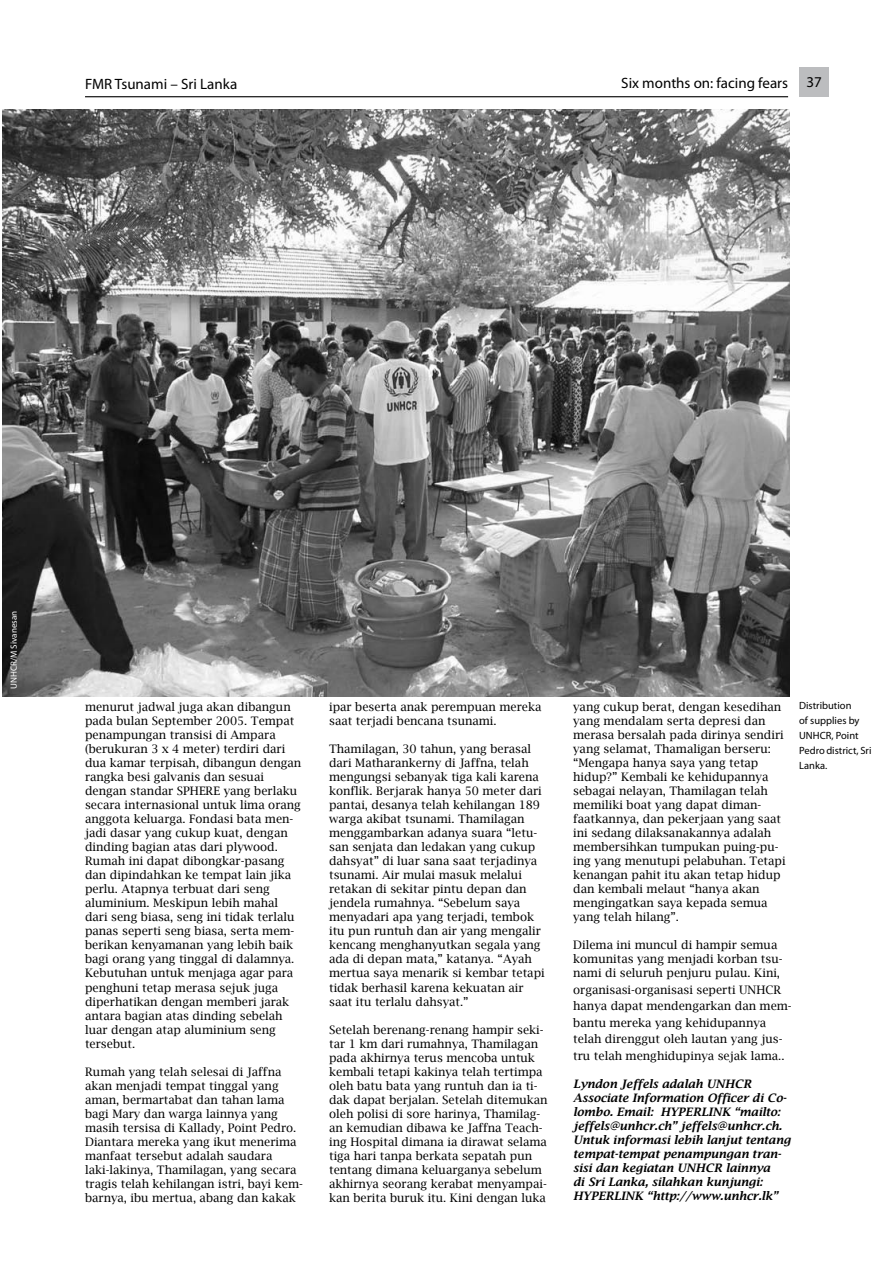
<style>
.page{position:relative;width:893px;height:1263px;background:#fff}
.page>*{position:absolute;margin:0;border:0;box-sizing:border-box;transform-origin:0 0}
.t1{font:15px "Myriad Pro";color:#000}
.t2{font:11.7px/14.1px "Lucida Bright";color:#000}
.t3{font:italic 600 11.7px/14.1px "Lucida Bright";color:#000}
.t4{font:10.5px/15px "Myriad Pro";color:#000}
.t5{font:9px "Myriad Pro";color:#fff}
</style>
<div class="page">
<img style="left:2px;top:109px;width:787px;height:587px">
<div style="left:799px;top:67px;width:30px;height:30px;background:#bcbdbf"></div>
<hr style="left:85px;top:96px;width:703px;height:1px;background:#000">
<p class="t1" style="left:85px;top:76px;width:154px">FMR Tsunami – Sri Lanka</p>
<p class="t1" style="left:621px;top:75px;width:202px">Six months on: facing fears 37</p>
<p class="t5" style="left:9px;top:688px;width:79px;rotate:-90deg">UNHCR/M Sivanesan</p>
<p class="t2" style="left:85px;top:699px;width:218px">menurut jadwal juga akan dibangun pada bulan September 2005. Tempat penampungan transisi di Ampara (berukuran 3 x 4 meter) terdiri dari dua kamar terpisah, dibangun dengan rangka besi galvanis dan sesuai dengan standar SPHERE yang berlaku secara internasional untuk lima orang anggota keluarga. Fondasi bata men&shy;jadi dasar yang cukup kuat, dengan dinding bagian atas dari plywood.<br>Rumah ini dapat dibongkar-pasang dan dipindahkan ke tempat lain jika perlu. Atapnya terbuat dari seng aluminium. Meskipun lebih mahal dari seng biasa, seng ini tidak terlalu panas seperti seng biasa, serta mem&shy;berikan kenyamanan yang lebih baik bagi orang yang tinggal di dalamnya.<br>Kebutuhan untuk menjaga agar para penghuni tetap merasa sejuk juga diperhatikan dengan memberi jarak antara bagian atas dinding sebelah luar dengan atap aluminium seng tersebut.</p>
<p class="t2" style="left:85px;top:1064px;width:219px">Rumah yang telah selesai di Jaffna akan menjadi tempat tinggal yang aman, bermartabat dan tahan lama bagi Mary dan warga lainnya yang masih tersisa di Kallady, Point Pedro.<br>Diantara mereka yang ikut menerima manfaat tersebut adalah saudara laki-lakinya, Thamilagan, yang secara tragis telah kehilangan istri, bayi kem&shy;barnya, ibu mertua, abang dan kakak</p>
<p class="t2" style="left:329px;top:699px;width:214px">ipar beserta anak perempuan mereka saat terjadi bencana tsunami.</p>
<p class="t2" style="left:329px;top:741px;width:217px">Thamilagan, 30 tahun, yang berasal dari Matharankerny di Jaffna, telah mengungsi sebanyak tiga kali karena konflik. Berjarak hanya 50 meter dari pantai, desanya telah kehilangan 189 warga akibat tsunami. Thamilagan menggambarkan adanya suara “letu&shy;san senjata dan ledakan yang cukup dahsyat” di luar sana saat terjadinya tsunami. Air mulai masuk melalui retakan di sekitar pintu depan dan jendela rumahnya. “Sebelum saya menyadari apa yang terjadi, tembok itu pun runtuh dan air yang mengalir kencang menghanyutkan segala yang ada di depan mata,” katanya. “Ayah mertua saya menarik si kembar tetapi tidak berhasil karena kekuatan air saat itu terlalu dahsyat.”</p>
<p class="t2" style="left:329px;top:1022px;width:220px">Setelah berenang-renang hampir seki&shy;tar 1 km dari rumahnya, Thamilagan pada akhirnya terus mencoba untuk kembali tetapi kakinya telah tertimpa oleh batu bata yang runtuh dan ia ti&shy;dak dapat berjalan. Setelah ditemukan oleh polisi di sore harinya, Thamilag&shy;an kemudian dibawa ke Jaffna Teach&shy;ing Hospital dimana ia dirawat selama tiga hari tanpa berkata sepatah pun tentang dimana keluarganya sebelum akhirnya seorang kerabat menyampai&shy;kan berita buruk itu. Kini dengan luka</p>
<p class="t2" style="left:573px;top:699px;width:214px">yang cukup berat, dengan kesedihan yang mendalam serta depresi dan merasa bersalah pada dirinya sendiri yang selamat, Thamaligan berseru: “Mengapa hanya saya yang tetap hidup?” Kembali ke kehidupannya sebagai nelayan, Thamilagan telah memiliki boat yang dapat diman&shy;faatkannya, dan pekerjaan yang saat ini sedang dilaksanakannya adalah membersihkan tumpukan puing-pu&shy;ing yang menutupi pelabuhan. Tetapi kenangan pahit itu akan tetap hidup dan kembali melaut “hanya akan mengingatkan saya kepada semua yang telah hilang”.</p>
<p class="t2" style="left:573px;top:938px;width:211px">Dilema ini muncul di hampir semua komunitas yang menjadi korban tsu&shy;nami di seluruh penjuru pulau. Kini,</p>
<p class="t2" style="left:573px;top:981px;width:220px;line-height:16.5px">organisasi-organisasi seperti UNHCR hanya dapat mendengarkan dan mem&shy;bantu mereka yang kehidupannya telah direnggut oleh lautan yang jus&shy;tru telah menghidupinya sejak lama..</p>
<p class="t3" style="left:573px;top:1077px;width:219px">Lyndon Jeffels adalah UNHCR Associate Information Officer di Co&shy;lombo. Email: HYPERLINK “mailto: jeffels@unhcr.ch” jeffels@unhcr.ch.<br>Untuk informasi lebih lanjut tentang tempat-tempat penampungan tran&shy;sisi dan kegiatan UNHCR lainnya<br>di Sri Lanka, silahkan kunjungi:<br>HYPERLINK “http://www.unhcr.lk”</p>
<p class="t4" style="left:799px;top:698px;width:74px">Distribution<br>of supplies by<br>UNHCR, Point<br>Pedro district, Sri<br>Lanka.</p>
</div>
